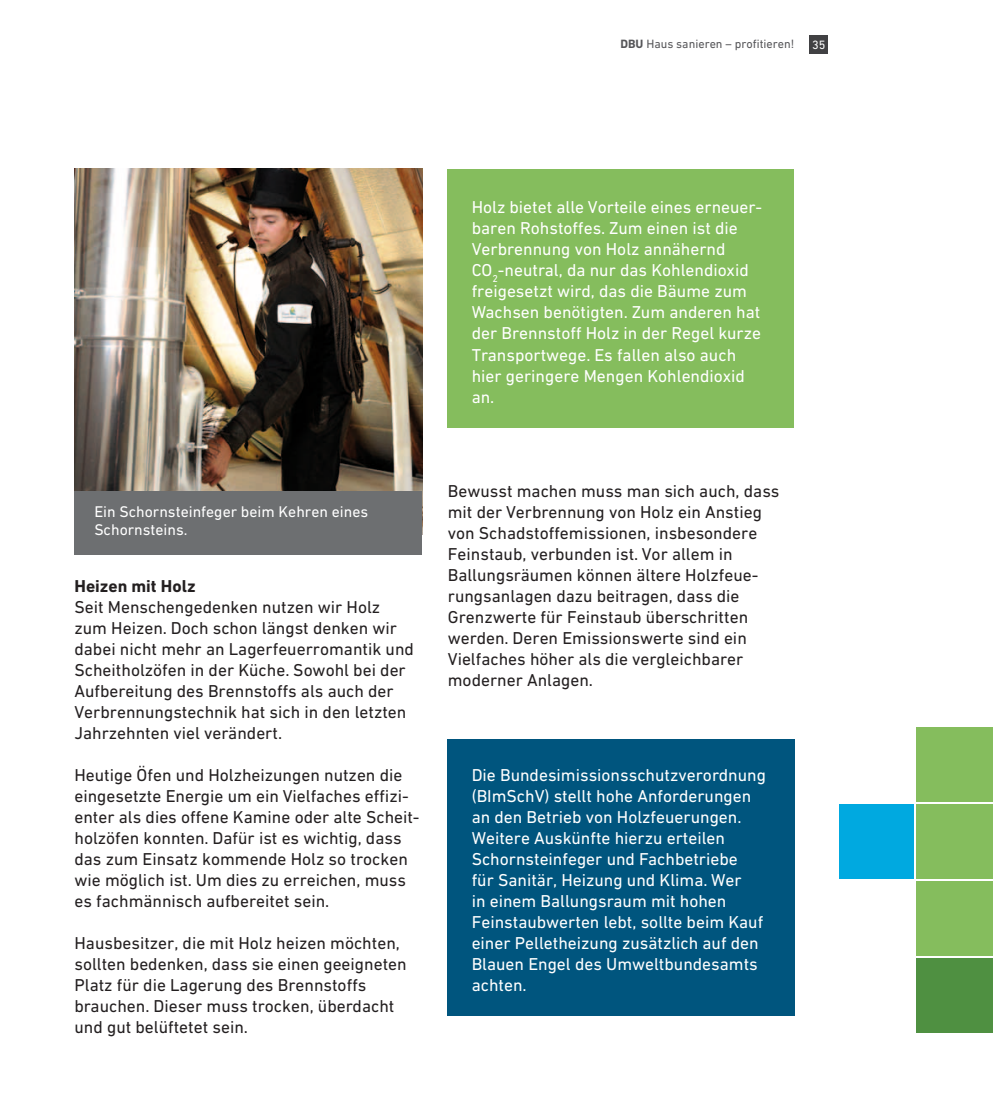
<style>
.page{position:relative;width:993px;height:1117px;background:#fff}
.page>*{position:absolute;margin:0;border:0;box-sizing:border-box;transform-origin:0 0}
.t1{font:17.5px/21px "DIN Next W1 G";color:#231f20}
.t2{font:17.5px/21px "DIN Next W1 G";color:#fff}
.t3{font:700 17.5px "DIN Next W1 G";color:#231f20}
.t4{font:15.75px/17.5px "DIN Next W1 G";color:#fff}
.t5{font:12.25px "DIN Next W1 G";color:#565659}
.t6{font:12.25px "DIN Next W1 G";color:#fff}
.s1{font-weight:700}
</style>
<div class="page">
<div style="left:809px;top:35px;width:19px;height:19px;background:#414143"></div>
<img style="left:74px;top:169px;width:348px;height:322px">
<div style="left:74px;top:491px;width:348px;height:63px;background:#6d6f71"></div>
<div style="left:446px;top:169px;width:346px;height:258px;background:#85bd5d"></div>
<div style="left:446px;top:739px;width:348px;height:276px;background:#00557e"></div>
<div style="left:915px;top:957px;width:77px;height:75px;background:#4f9041"></div>
<div style="left:915px;top:804px;width:77px;height:74px;background:#85bd5d"></div>
<div style="left:838px;top:804px;width:75px;height:74px;background:#00a9e0"></div>
<div style="left:915px;top:727px;width:77px;height:74px;background:#85bd5d"></div>
<div style="left:915px;top:881px;width:77px;height:74px;background:#85bd5d"></div>
<p class="t5" style="left:620px;top:37px;width:175px"><span class="s1">DBU</span> Haus sanieren – profitieren!</p>
<p class="t6" style="left:811px;top:38px;width:15px">35</p>
<p class="t2" style="left:471px;top:197px;width:292px">Holz bietet alle Vorteile eines erneuer&shy;baren Rohstoffes. Zum einen ist die Verbrennung von Holz annähernd CO<sub>2</sub>-neutral, da nur das Kohlendioxid freigesetzt wird, das die Bäume zum Wachsen benötigten. Zum anderen hat der Brennstoff Holz in der Regel kurze Transportwege. Es fallen also auch hier geringere Mengen Kohlendioxid an.</p>
<p class="t4" style="left:94px;top:502px;width:275px">Ein Schornsteinfeger beim Kehren eines<br>Schornsteins.</p>
<p class="t3" style="left:74px;top:575px;width:123px">Heizen mit Holz</p>
<p class="t1" style="left:74px;top:596px;width:341px">Seit Menschengedenken nutzen wir Holz zum Heizen. Doch schon längst denken wir dabei nicht mehr an Lagerfeuerromantik und Scheitholzöfen in der Küche. Sowohl bei der Aufbereitung des Brennstoffs als auch der Verbrennungstechnik hat sich in den letzten Jahrzehnten viel verändert.</p>
<p class="t1" style="left:74px;top:764px;width:346px">Heutige Öfen und Holzheizungen nutzen die eingesetzte Energie um ein Vielfaches effizi&shy;enter als dies offene Kamine oder alte Scheit&shy;holzöfen konnten. Dafür ist es wichtig, dass das zum Einsatz kommende Holz so trocken wie möglich ist. Um dies zu erreichen, muss es fachmännisch aufbereitet sein.</p>
<p class="t1" style="left:74px;top:932px;width:333px">Hausbesitzer, die mit Holz heizen möchten, sollten bedenken, dass sie einen geeigneten Platz für die Lagerung des Brennstoffs brauchen. Dieser muss trocken, überdacht und gut belüftetet sein.</p>
<p class="t1" style="left:447px;top:480px;width:333px">Bewusst machen muss man sich auch, dass mit der Verbrennung von Holz ein Anstieg von Schadstoffemissionen, insbesondere Feinstaub, verbunden ist. Vor allem in Ballungsräumen können ältere Holzfeue&shy;rungsanlagen dazu beitragen, dass die Grenzwerte für Feinstaub überschritten werden. Deren Emissionswerte sind ein Vielfaches höher als die vergleichbarer moderner Anlagen.</p>
<p class="t2" style="left:471px;top:764px;width:296px">Die Bundesimissionsschutzverordnung (BImSchV) stellt hohe Anforderungen an den Betrieb von Holzfeuerungen.<br>Weitere Auskünfte hierzu erteilen Schornsteinfeger und Fachbetriebe<br>für Sanitär, Heizung und Klima. Wer<br>in einem Ballungsraum mit hohen Feinstaubwerten lebt, sollte beim Kauf einer Pelletheizung zusätzlich auf den Blauen Engel des Umweltbundesamts achten.</p>
</div>
